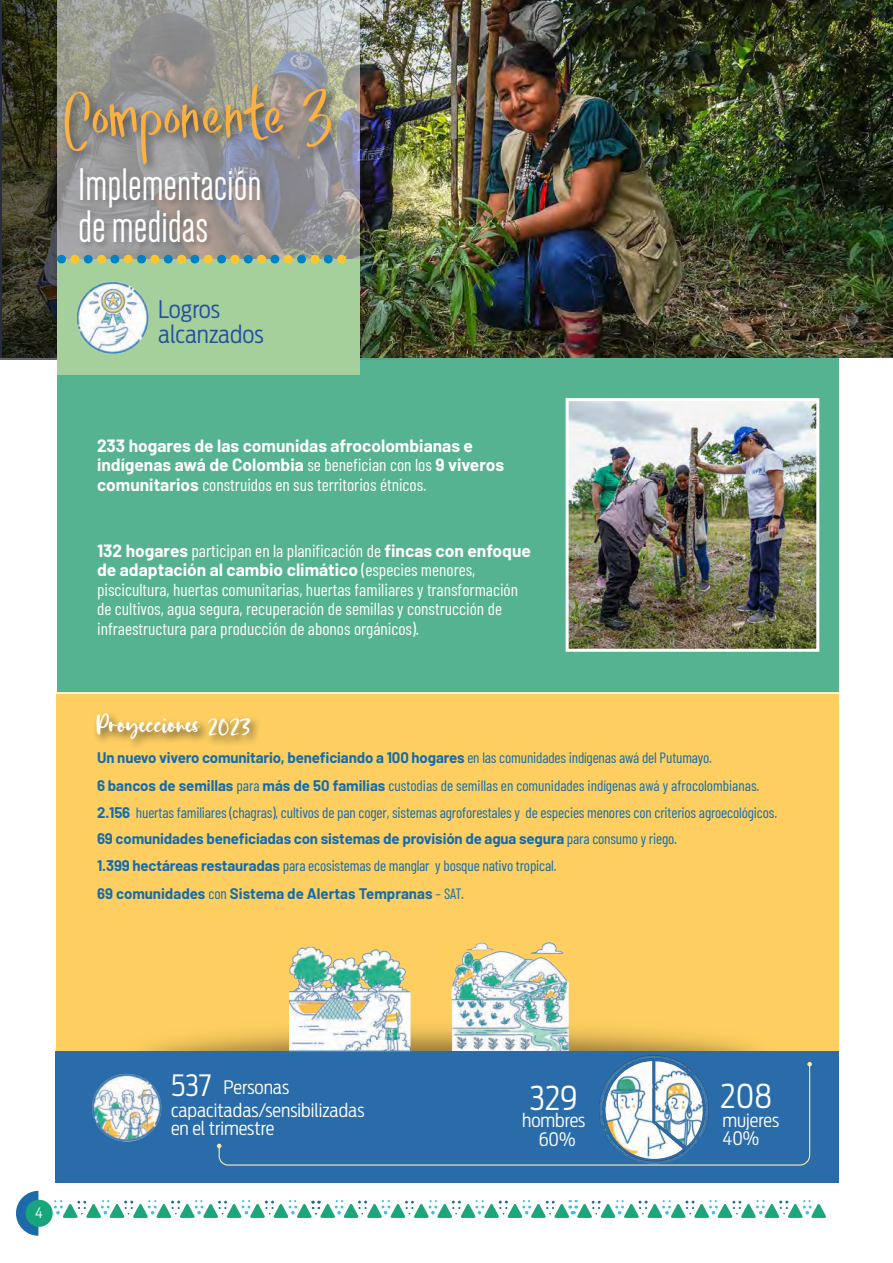
<style>
.page{position:relative;width:893px;height:1263px;background:#fff}
.page>*{position:absolute;margin:0;border:0;box-sizing:border-box;transform-origin:0 0}
.t1{font:300 143.85px "Selfish";color:#fbb03f}
.t2{font:47.1px/41.7px "Dense";color:#fff}
.t3{font:300 32.55px "Antenna Cond";color:#fff}
.t4{font:31.5px "Daily Feather";color:#fff}
.t5{font:300 29.1px "Antenna Cond";color:#fff}
.t6{font:300 24px/25.5px "Antenna Cond";letter-spacing:-.005em;color:#254fa1}
.t7{font:300 18.45px/18px "Antenna Cond";color:#fff}
.t8{font:17.4px/19.5px "Barlow Condensed";color:#fff}
.t9{font:700 17.4px/19.5px "Barlow";color:#fff}
.t10{font:15px "Barlow Condensed";letter-spacing:-.01em;color:#146cac}
.t11{font:700 15px "Barlow";letter-spacing:-.01em;color:#146cac}
.t12{font:300 14.4px "Antenna Cond";color:#fff}
.s1{font-family:"Barlow Condensed";font-weight:400}
.s2{font-family:"Barlow";font-weight:700}
</style>
<div class="page">
<svg style="left:16px;top:1191px;width:22px;height:45px"></svg>
<div style="left:26px;top:1200px;width:27px;height:27px;background:#17a67b;border-radius:50%"></div>
<hr style="left:892px;top:434px;width:1px;height:268px;background:#95979a">
<hr style="left:892px;top:472px;width:1px;height:230px;background:#231f20">
<div style="left:57px;top:357px;width:782px;height:336px;background:#56b391"></div>
<div style="left:56px;top:692px;width:783px;height:359px;background:#fecf60"></div>
<div style="left:55px;top:1051px;width:784px;height:131px;background:#2a6ba9"></div>
<img style="left:409px;top:0;width:484px;height:357px">
<img style="left:359px;top:0;width:50px;height:359px">
<svg style="left:0;top:0;width:57px;height:359px;background:#313120"></svg>
<svg style="left:54px;top:1200px;width:772px;height:18px"></svg>
<svg style="left:57px;top:0;width:302px;height:259px;background:#9d9e9b"></svg>
<div style="left:78px;top:167px;width:189px;height:83px;background:#231f20;opacity:.3"></div>
<div style="left:61px;top:81px;width:282px;height:95px;background:#231f20;opacity:.7"></div>
<div style="left:57px;top:259px;width:302px;height:115px;background:#a5d09c"></div>
<img style="left:76px;top:281px;width:73px;height:73px">
<div style="left:57px;top:255px;width:9px;height:8px;background:#0081c4;border-radius:50%"></div>
<div style="left:70px;top:255px;width:9px;height:9px;background:#fec62e;border-radius:50%"></div>
<div style="left:84px;top:255px;width:9px;height:8px;background:#0081c4;border-radius:50%"></div>
<div style="left:97px;top:255px;width:9px;height:9px;background:#fec62e;border-radius:50%"></div>
<div style="left:110px;top:255px;width:9px;height:8px;background:#0081c4;border-radius:50%"></div>
<div style="left:124px;top:255px;width:9px;height:9px;background:#fec62e;border-radius:50%"></div>
<div style="left:137px;top:255px;width:9px;height:8px;background:#0081c4;border-radius:50%"></div>
<div style="left:150px;top:255px;width:9px;height:9px;background:#fec62e;border-radius:50%"></div>
<div style="left:164px;top:255px;width:9px;height:8px;background:#0081c4;border-radius:50%"></div>
<div style="left:177px;top:255px;width:9px;height:9px;background:#fec62e;border-radius:50%"></div>
<div style="left:190px;top:255px;width:9px;height:8px;background:#0081c4;border-radius:50%"></div>
<div style="left:204px;top:255px;width:9px;height:9px;background:#fec62e;border-radius:50%"></div>
<div style="left:217px;top:255px;width:9px;height:8px;background:#0081c4;border-radius:50%"></div>
<div style="left:230px;top:255px;width:9px;height:9px;background:#fec62e;border-radius:50%"></div>
<div style="left:244px;top:255px;width:9px;height:8px;background:#0081c4;border-radius:50%"></div>
<div style="left:257px;top:255px;width:9px;height:9px;background:#fec62e;border-radius:50%"></div>
<div style="left:297px;top:255px;width:9px;height:8px;background:#0081c4;border-radius:50%"></div>
<div style="left:310px;top:255px;width:9px;height:9px;background:#fec62e;border-radius:50%"></div>
<div style="left:324px;top:255px;width:9px;height:8px;background:#0081c4;border-radius:50%"></div>
<div style="left:337px;top:255px;width:9px;height:9px;background:#fec62e;border-radius:50%"></div>
<div style="left:270px;top:255px;width:9px;height:8px;background:#0081c4;border-radius:50%"></div>
<div style="left:284px;top:255px;width:9px;height:9px;background:#fec62e;border-radius:50%"></div>
<img style="left:289px;top:946px;width:124px;height:106px">
<hr style="left:53px;top:692px;width:790px;height:2px;background:#fff">
<img style="left:450px;top:942px;width:127px;height:109px">
<img style="left:570px;top:402px;width:245px;height:246px">
<div style="left:566px;top:398px;width:253px;height:254px;border:3px solid #fff"></div>
<svg style="left:218px;top:1066px;width:593px;height:100px"></svg>
<svg style="left:807px;top:1062px;width:5px;height:4px"></svg>
<svg style="left:217px;top:1143px;width:4px;height:5px"></svg>
<img style="left:590px;top:1055px;width:124px;height:111px">
<div style="left:93px;top:710px;width:169px;height:41px;background:#231f20;opacity:.7"></div>
<img style="left:92px;top:1073px;width:70px;height:69px">
<p class="t1" style="left:65px;top:53px;width:268px">Componente 3</p>
<p class="t2" style="left:78px;top:164px;width:185px">Implementación de medidas</p>
<p class="t6" style="left:158px;top:296px;width:107px">Logros alcanzados</p>
<p class="t9" style="left:97px;top:435px;width:408px">233 hogares de las comunidas afrocolombianas e indígenas awá de Colombia <span class="s1">se benefician con los</span> 9 viveros comunitarios <span class="s1">construidos en sus territorios étnicos.</span></p>
<p class="t8" style="left:97px;top:539px;width:435px"><span class="s2">132 hogares</span> participan en la planificación de <span class="s2">fincas con enfoque de adaptación al cambio climático</span> (especies menores, piscicultura, huertas comunitarias, huertas familiares y transformación de cultivos, agua segura, recuperación de semillas y construcción de infraestructura para producción de abonos orgánicos).</p>
<p class="t4" style="left:97px;top:710px;width:155px">Proyecciones 2023</p>
<p class="t11" style="left:97px;top:747px;width:616px">Un nuevo vivero comunitario, beneficiando a 100 hogares <span class="s1">en las comunidades indígenas awá del Putumayo.</span></p>
<p class="t10" style="left:97px;top:775px;width:664px"><span class="s2">6 bancos de semillas</span> para <span class="s2">más de 50 familias</span> custodias de semillas en comunidades indígenas awá y afrocolombianas.</p>
<p class="t10" style="left:97px;top:802px;width:682px"><span class="s2">2.156</span> huertas familiares (chagras), cultivos de pan coger, sistemas agroforestales y de especies menores con criterios agroecológicos.</p>
<p class="t11" style="left:97px;top:828px;width:581px">69 comunidades beneficiadas con sistemas de provisión de agua segura <span class="s1">para consumo y riego.</span></p>
<p class="t10" style="left:97px;top:855px;width:461px"><span class="s2">1.399 hectáreas restauradas</span> para ecosistemas de manglar y bosque nativo tropical.</p>
<p class="t11" style="left:97px;top:882px;width:368px">69 comunidades <span class="s1">con</span> Sistema de Alertas Tempranas <span class="s1">– SAT.</span></p>
<p class="t12" style="left:35px;top:1204px;width:9px">4</p>
<p class="t5" style="left:171px;top:1068px;width:41px">537</p>
<p class="t7" style="left:224px;top:1078px;width:67px">Personas</p>
<p class="t7" style="left:171px;top:1101px;width:195px">capacitadas/sensibilizadas en el trimestre</p>
<p class="t3" style="left:529px;top:1079px;width:50px">329</p>
<p class="t7" style="left:539px;top:1130px;width:38px">60%</p>
<p class="t7" style="left:522px;top:1112px;width:65px">hombres</p>
<p class="t3" style="left:720px;top:1077px;width:53px">208</p>
<p class="t7" style="left:723px;top:1111px;width:58px">mujeres</p>
<p class="t7" style="left:723px;top:1129px;width:38px">40%</p>
</div>
